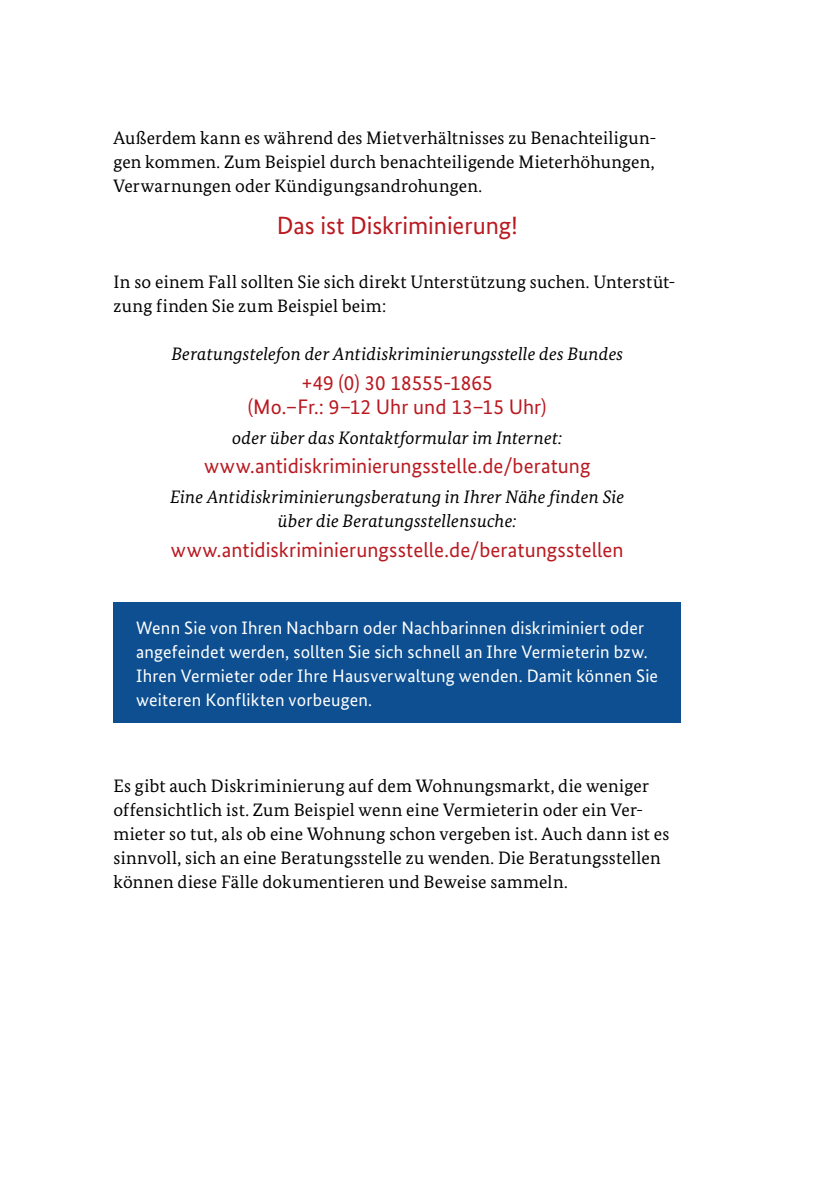
<style>
.page{position:relative;width:840px;height:1191px;background:#fff}
.page>*{position:absolute;margin:0;border:0;box-sizing:border-box;transform-origin:0 0}
.t1{font:25px "Bundes Sans";letter-spacing:-.005em;color:#b91a21}
.Fließtext{font:21px/24px "Bundes Sans";letter-spacing:.005em;color:#b91a21;text-align:center}
.Fließtext-2{font:18px/24px "Bundes Serif";letter-spacing:.01em;color:#000}
.t2{font:18px/24px "Bundes Sans";letter-spacing:.01em;color:#fff}
.Fließtext-3{font:italic 18px/24px "Bundes Serif";letter-spacing:.01em;color:#000;text-align:center}
</style>
<div class="page">
<div style="left:113px;top:602px;width:567px;height:120px;background:#0d4f90"></div>
<p class="Fließtext-2" style="left:113px;top:126px;width:544px;text-align:justify">Außerdem kann es während des Mietverhältnisses zu Benachteiligun&shy;gen kommen. Zum Beispiel durch benachteiligende Mieterhöhungen, Verwarnungen oder Kündigungsandrohungen.</p>
<p class="t1" style="left:277px;top:210px;width:242px">Das ist Diskriminierung!</p>
<p class="Fließtext-2" style="left:113px;top:270px;width:563px">In so einem Fall sollten Sie sich direkt Unterstützung suchen. Unterstüt&shy;zung finden Sie zum Beispiel beim:</p>
<p class="Fließtext-3" style="left:171px;top:342px;width:453px">Beratungstelefon der Antidiskriminierungsstelle des Bundes</p>
<p class="Fließtext" style="left:248px;top:370px;width:300px">+49 (0) 30 18555-1865<br>(Mo.–Fr.: 9–12 Uhr und 13–15 Uhr)</p>
<p class="Fließtext-3" style="left:232px;top:425px;width:331px">oder über das Kontaktformular im Internet:</p>
<p class="Fließtext" style="left:204px;top:454px;width:388px">www.antidiskriminierungsstelle.de/beratung</p>
<p class="Fließtext-3" style="left:170px;top:484px;width:455px">Eine Antidiskriminierungsberatung in Ihrer Nähe finden Sie über die Beratungsstellensuche:</p>
<p class="Fließtext" style="left:171px;top:537px;width:454px">www.antidiskriminierungsstelle.de/beratungsstellen</p>
<p class="t2" style="left:136px;top:615px;width:523px">Wenn Sie von Ihren Nachbarn oder Nachbarinnen diskriminiert oder angefeindet werden, sollten Sie sich schnell an Ihre Vermieterin bzw.<br>Ihren Vermieter oder Ihre Hausverwaltung wenden. Damit können Sie weiteren Konflikten vorbeugen.</p>
<p class="Fließtext-2" style="left:113px;top:774px;width:557px">Es gibt auch Diskriminierung auf dem Wohnungsmarkt, die weniger offensichtlich ist. Zum Beispiel wenn eine Vermieterin oder ein Ver&shy;mieter so tut, als ob eine Wohnung schon vergeben ist. Auch dann ist es sinnvoll, sich an eine Beratungsstelle zu wenden. Die Beratungsstellen können diese Fälle dokumentieren und Beweise sammeln.</p>
</div>
